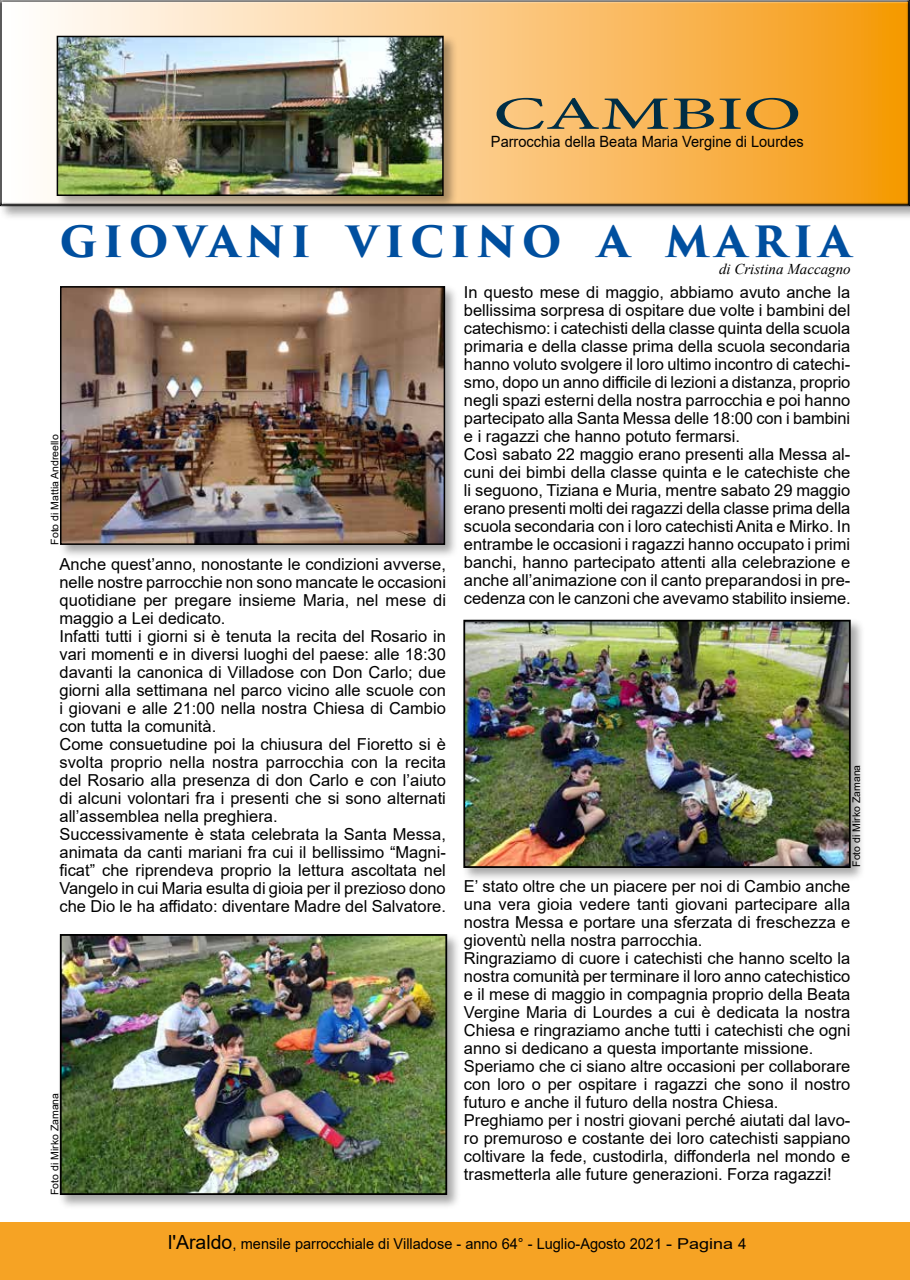
<style>
.page{position:relative;width:910px;height:1280px;background:#fff}
.page>*{position:absolute;margin:0;border:0;box-sizing:border-box;transform-origin:0 0}
.t1{font:46.5px "Minion Pro";color:#002e45;scale:1.7 1}
.t2{font:700 42px "Trajan Pro 3";letter-spacing:.14em;color:#004f9f}
.t3{font:19.5px "Arial";color:#000}
.t4{font:16.5px/18px "Arial";color:#000}
.t5{font:15.45px "Arial";color:#000;scale:.94 1}
.t6{font:15px "Arial";color:#000}
.t7{font:italic 15px "Times New Roman";color:#000}
.t8{font:10.5px "Arial";color:#000}
.s1{font-size:19.5px}
</style>
<div class="page">
<div style="left:0;top:0;width:910px;height:221px;background:#000;opacity:.35"></div>
<div style="left:0;top:0;width:910px;height:208px;background:#000;opacity:.75"></div>
<div style="left:0;top:1222px;width:910px;height:58px;background:#f6a324"></div>
<div style="left:55px;top:34px;width:403px;height:176px;background:#000;opacity:.35"></div>
<img style="left:60px;top:39px;width:381px;height:154px">
<div style="left:57px;top:36px;width:387px;height:160px;border:2px solid #000"></div>
<div style="left:58px;top:284px;width:401px;height:275px;background:#000;opacity:.35"></div>
<img style="left:63px;top:289px;width:379px;height:253px">
<div style="left:60px;top:286px;width:385px;height:259px;border:2px solid #000"></div>
<div style="left:461px;top:618px;width:404px;height:264px;background:#000;opacity:.35"></div>
<img style="left:466px;top:623px;width:382px;height:242px">
<div style="left:463px;top:620px;width:388px;height:248px;border:2px solid #000"></div>
<div style="left:58px;top:932px;width:404px;height:277px;background:#000;opacity:.35"></div>
<img style="left:63px;top:937px;width:381px;height:255px">
<div style="left:60px;top:934px;width:387px;height:261px;border:2px solid #000"></div>
<h1 class="t1" style="left:493px;top:83px;width:183px">CAMBIO</h1>
<p class="t5" style="left:491px;top:131px;width:334px">Parrocchia della Beata Maria Vergine di Lourdes</p>
<h2 class="t2" style="left:60px;top:211px;width:792px">GIOVANI VICINO A MARIA</h2>
<p class="t7" style="left:719px;top:258px;width:133px">di Cristina Maccagno</p>
<p class="t8" style="left:47px;top:545px;width:112px;rotate:-90deg">Foto di Mattia Andreello</p>
<p class="t4" style="left:59px;top:555px;width:388px">Anche quest’anno, nonostante le condizioni avverse, nelle nostre parrocchie non sono mancate le occasioni quotidiane per pregare insieme Maria, nel mese di maggio a Lei dedicato.<br>Infatti tutti i giorni si è tenuta la recita del Rosario in vari momenti e in diversi luoghi del paese: alle 18:30 davanti la canonica di Villadose con Don Carlo; due giorni alla settimana nel parco vicino alle scuole con i giovani e alle 21:00 nella nostra Chiesa di Cambio con tutta la comunità.<br>Come consuetudine poi la chiusura del Fioretto si è svolta proprio nella nostra parrocchia con la recita del Rosario alla presenza di don Carlo e con l’aiuto di alcuni volontari fra i presenti che si sono alternati all’assemblea nella preghiera.<br>Successivamente è stata celebrata la Santa Messa, animata da canti mariani fra cui il bellissimo “Magni&shy;ficat” che riprendeva proprio la lettura ascoltata nel Vangelo in cui Maria esulta di gioia per il prezioso dono che Dio le ha affidato: diventare Madre del Salvatore.</p>
<p class="t8" style="left:48px;top:1195px;width:104px;rotate:-90deg">Foto di Mirko Zamana</p>
<p class="t4" style="left:464px;top:283px;width:388px">In questo mese di maggio, abbiamo avuto anche la bellissima sorpresa di ospitare due volte i bambini del catechismo: i catechisti della classe quinta della scuola primaria e della classe prima della scuola secondaria hanno voluto svolgere il loro ultimo incontro di catechi&shy;smo, dopo un anno difficile di lezioni a distanza, proprio negli spazi esterni della nostra parrocchia e poi hanno partecipato alla Santa Messa delle 18:00 con i bambini e i ragazzi che hanno potuto fermarsi.<br>Così sabato 22 maggio erano presenti alla Messa al&shy;cuni dei bimbi della classe quinta e le catechiste che li seguono, Tiziana e Muria, mentre sabato 29 maggio erano presenti molti dei ragazzi della classe prima della scuola secondaria con i loro catechisti Anita e Mirko. In entrambe le occasioni i ragazzi hanno occupato i primi banchi, hanno partecipato attenti alla celebrazione e anche all’animazione con il canto preparandosi in pre&shy;cedenza con le canzoni che avevamo stabilito insieme.</p>
<p class="t8" style="left:849px;top:867px;width:104px;rotate:-90deg">Foto di Mirko Zamana</p>
<p class="t4" style="left:464px;top:877px;width:388px">E’ stato oltre che un piacere per noi di Cambio anche una vera gioia vedere tanti giovani partecipare alla nostra Messa e portare una sferzata di freschezza e gioventù nella nostra parrocchia.<br>Ringraziamo di cuore i catechisti che hanno scelto la nostra comunità per terminare il loro anno catechistico e il mese di maggio in compagnia proprio della Beata Vergine Maria di Lourdes a cui è dedicata la nostra Chiesa e ringraziamo anche tutti i catechisti che ogni anno si dedicano a questa importante missione.<br>Speriamo che ci siano altre occasioni per collaborare con loro o per ospitare i ragazzi che sono il nostro futuro e anche il futuro della nostra Chiesa.<br>Preghiamo per i nostri giovani perché aiutati dal lavo&shy;ro premuroso e costante dei loro catechisti sappiano coltivare la fede, custodirla, diffonderla nel mondo e trasmetterla alle future generazioni. Forza ragazzi!</p>
<p class="t3" style="left:162px;top:1227px;width:66px">l'Araldo</p>
<p class="t6" style="left:168px;top:1232px;width:493px"><span class="s1">l'Araldo</span>, , mensile par oc hiale di Villadose - an o 64° - Luglio-Agosto 2021</p>
<p class="t6" style="left:241px;top:1233px;width:509px">mensile parrocchiale di Villadose - anno 64° - Luglio-Agosto 2021 - Pagina 4</p>
</div>
